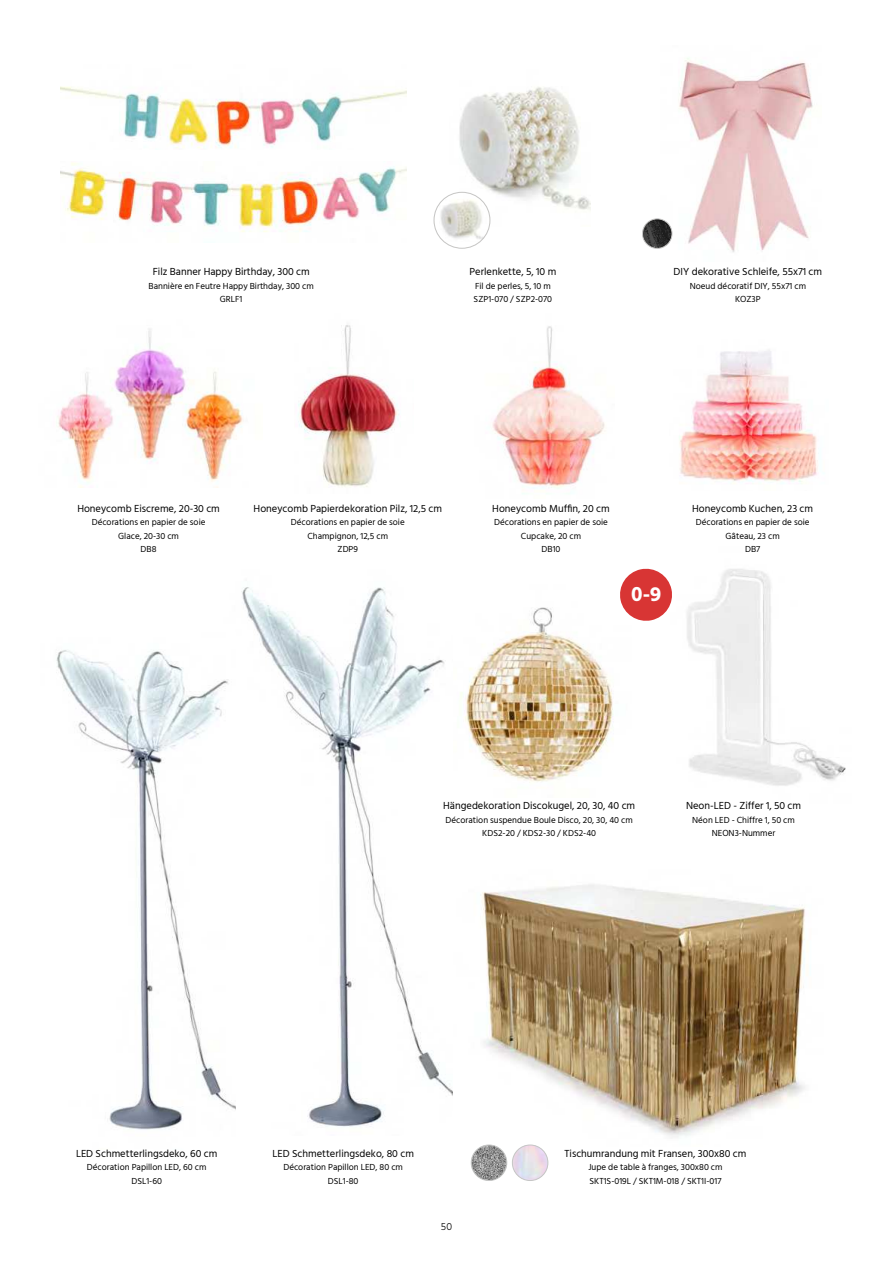
<style>
.page{position:relative;width:893px;height:1263px;background:#fff}
.page>*{position:absolute;margin:0;border:0;box-sizing:border-box;transform-origin:0 0}
.t1{font:700 21px "Hind Siliguri";color:#fff}
.t2{font:10.5px "Hind Siliguri";color:#000}
.t3{font:300 10.5px "Hind Siliguri";color:#000}
.t4{font:9px/13.5px "Hind Siliguri";color:#000;text-align:center}
</style>
<div class="page">
<img style="left:687px;top:569px;width:159px;height:217px">
<img style="left:656px;top:58px;width:157px;height:194px">
<img style="left:460px;top:607px;width:153px;height:175px">
<img style="left:452px;top:884px;width:353px;height:262px">
<img style="left:471px;top:1145px;width:36px;height:35px;border-radius:18px">
<div style="left:471px;top:1145px;width:36px;height:36px;border:1px solid #c6c6c6;border-radius:50%"></div>
<img style="left:512px;top:1145px;width:36px;height:35px;border-radius:18px">
<div style="left:512px;top:1145px;width:36px;height:36px;border:1px solid #c6c6c6;border-radius:50%"></div>
<img style="left:492px;top:326px;width:113px;height:168px">
<img style="left:679px;top:350px;width:139px;height:134px">
<img style="left:57px;top:328px;width:186px;height:160px">
<img style="left:298px;top:325px;width:100px;height:162px">
<img style="left:241px;top:587px;width:211px;height:540px">
<img style="left:56px;top:650px;width:180px;height:480px">
<img style="left:61px;top:86px;width:345px;height:62px">
<img style="left:61px;top:162px;width:345px;height:70px">
<img style="left:449px;top:87px;width:142px;height:139px">
<img style="left:434px;top:192px;width:56px;height:56px;border-radius:28px">
<div style="left:434px;top:192px;width:56px;height:56px;border:1px solid #c6c6c6;border-radius:50%"></div>
<img style="left:642px;top:219px;width:30px;height:29px;border-radius:15px">
<div style="left:642px;top:219px;width:30px;height:29px;border:1px solid #c6c6c6;border-radius:50%"></div>
<svg style="left:620px;top:568px;width:52px;height:53px"></svg>
<p class="t2" style="left:153px;top:266px;width:158px">Filz Banner Happy Birthday, 300 cm</p>
<p class="t4" style="left:149px;top:279px;width:167px">Bannière en Feutre Happy Birthday, 300 cm<br>GRLF1</p>
<p class="t2" style="left:469px;top:266px;width:88px">Perlenkette, 5, 10 m</p>
<p class="t4" style="left:474px;top:279px;width:80px;text-align:left">Fil de perles, 5, 10 m<br>SZP1-070 / SZP2-070</p>
<p class="t2" style="left:674px;top:266px;width:150px">DIY dekorative Schleife, 55x71 cm</p>
<p class="t4" style="left:690px;top:279px;width:118px">Noeud décoratif DIY, 55x71 cm<br>KOZ3P</p>
<p class="t2" style="left:77px;top:502px;width:144px">Honeycomb Eiscreme, 20-30 cm</p>
<p class="t4" style="left:92px;top:515px;width:115px">Décorations en papier de soie<br>Glace, 20-30 cm<br>DB8</p>
<p class="t2" style="left:254px;top:502px;width:190px">Honeycomb Papierdekoration Pilz, 12,5 cm</p>
<p class="t4" style="left:291px;top:515px;width:115px">Décorations en papier de soie<br>Champignon, 12,5 cm<br>ZDP9</p>
<p class="t2" style="left:492px;top:501px;width:119px">Honeycomb Muf昀椀n, 20 cm</p>
<p class="t4" style="left:494px;top:515px;width:115px">Décorations en papier de soie<br>Cupcake, 20 cm<br>DB10</p>
<h1 class="t1" style="left:631px;top:581px;width:32px">0-9</h1>
<p class="t2" style="left:692px;top:502px;width:122px">Honeycomb Kuchen, 23 cm</p>
<p class="t4" style="left:696px;top:515px;width:115px">Décorations en papier de soie<br>Gâteau, 23 cm<br>DB7</p>
<p class="t2" style="left:443px;top:800px;width:194px">Hängedekoration Discokugel, 20, 30, 40 cm</p>
<p class="t4" style="left:446px;top:813px;width:189px">Décoration suspendue Boule Disco, 20, 30, 40 cm<br>KDS2-20 / KDS2-30 / KDS2-40</p>
<p class="t2" style="left:686px;top:800px;width:117px">Neon-LED - Ziffer 1, 50 cm</p>
<p class="t4" style="left:692px;top:813px;width:104px">Néon LED - Chiffre 1, 50 cm<br>NEON3-Nummer</p>
<p class="t2" style="left:76px;top:1147px;width:143px">LED Schmetterlingsdeko, 60 cm</p>
<p class="t4" style="left:87px;top:1160px;width:121px">Décoration Papillon LED, 60 cm<br>DSL1-60</p>
<p class="t2" style="left:272px;top:1147px;width:143px">LED Schmetterlingsdeko, 80 cm</p>
<p class="t4" style="left:283px;top:1160px;width:121px">Décoration Papillon LED, 80 cm<br>DSL1-80</p>
<p class="t3" style="left:441px;top:1222px;width:13px">50</p>
<p class="t2" style="left:564px;top:1147px;width:183px">Tischumrandung mit Fransen, 300x80 cm</p>
<p class="t4" style="left:588px;top:1160px;width:136px;text-align:left">Jupe de table à franges, 300x80 cm<br>SKT1S-019L / SKT1M-018 / SKT1I-017</p>
</div>
